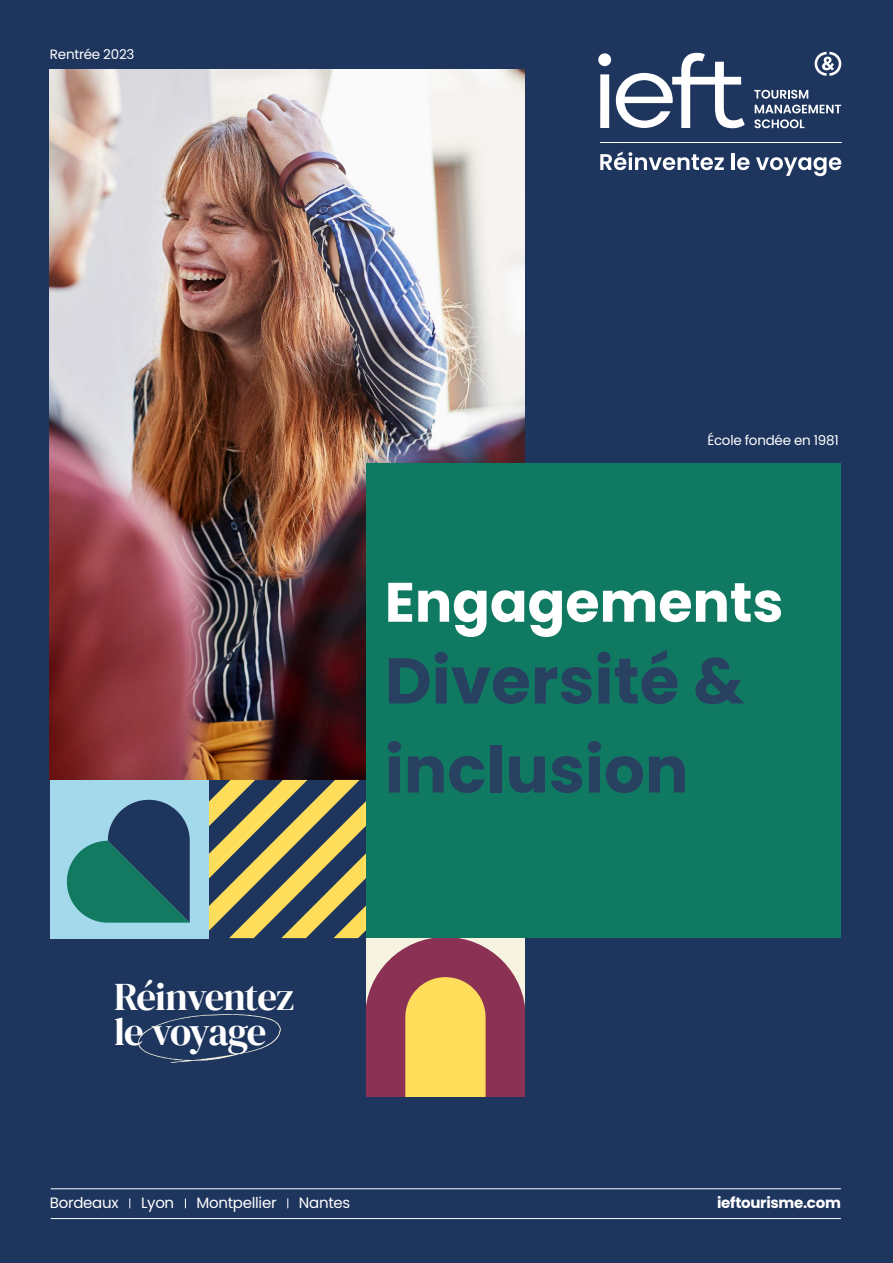
<style>
.page{position:relative;width:893px;height:1263px;background:#1e355e}
.page>*{position:absolute;margin:0;border:0;box-sizing:border-box;transform-origin:0 0}
.t1{font:700 64.5px/89.1px "Poppins";color:#294161}
.t2{font:700 55.5px "Poppins";color:#fff}
.t3{font:38.85px/35px "DM Serif Display";letter-spacing:-.04em;color:#fff}
.t4{font:15px "Poppins";letter-spacing:-.02em;color:#fff}
.t5{font:700 15px "Poppins";letter-spacing:-.02em;color:#fff}
.t6{font:13.5px "Poppins";letter-spacing:-.02em;color:#fff}
</style>
<div class="page">
<img style="left:50px;top:69px;width:474px;height:711px">
<div style="left:600px;top:74px;width:9px;height:54px;background:#fff"></div>
<svg style="left:616px;top:53px;width:129px;height:75px"></svg>
<div style="left:598px;top:53px;width:13px;height:13px;background:#fff;border-radius:50%"></div>
<hr style="left:600px;top:142px;width:241px;height:1px;background:#fff">
<svg style="left:600px;top:152px;width:124px;height:18px"></svg>
<hr style="left:732px;top:153px;width:3px;height:17px;background:#fff">
<svg style="left:737px;top:157px;width:13px;height:13px"></svg>
<svg style="left:756px;top:157px;width:85px;height:19px"></svg>
<svg style="left:815px;top:52px;width:26px;height:24px"></svg>
<svg style="left:754px;top:90px;width:54px;height:9px"></svg>
<svg style="left:755px;top:105px;width:86px;height:8px"></svg>
<svg style="left:754px;top:119px;width:50px;height:9px"></svg>
<div style="left:366px;top:463px;width:475px;height:475px;background:#0f7a61"></div>
<hr style="left:51px;top:1218px;width:790px;height:1px;background:#fff">
<hr style="left:51px;top:1188px;width:790px;height:1px;background:#fff">
<div style="left:50px;top:780px;width:158px;height:158px;background:#a3d9eb"></div>
<svg style="left:67px;top:780px;width:457px;height:316px"></svg>
<p class="t6" style="left:50px;top:47px;width:86px">Rentrée 2023</p>
<h3 class="t3" style="left:114px;top:980px;width:182px">Réinventez le voyage</h3>
<p class="t6" style="left:707px;top:433px;width:133px">École fondée en 1981</p>
<h2 class="t2" style="left:385px;top:570px;width:400px">Engagements</h2>
<h1 class="t1" style="left:385px;top:637px;width:361px">Diversité &amp; inclusion</h1>
<p class="t4" style="left:50px;top:1194px;width:70px">Bordeaux</p>
<p class="t4" style="left:141px;top:1194px;width:35px">Lyon</p>
<p class="t4" style="left:197px;top:1194px;width:81px">Montpellier</p>
<p class="t4" style="left:299px;top:1194px;width:53px">Nantes</p>
<p class="t5" style="left:717px;top:1194px;width:125px">ieftourisme.com</p>
</div>
